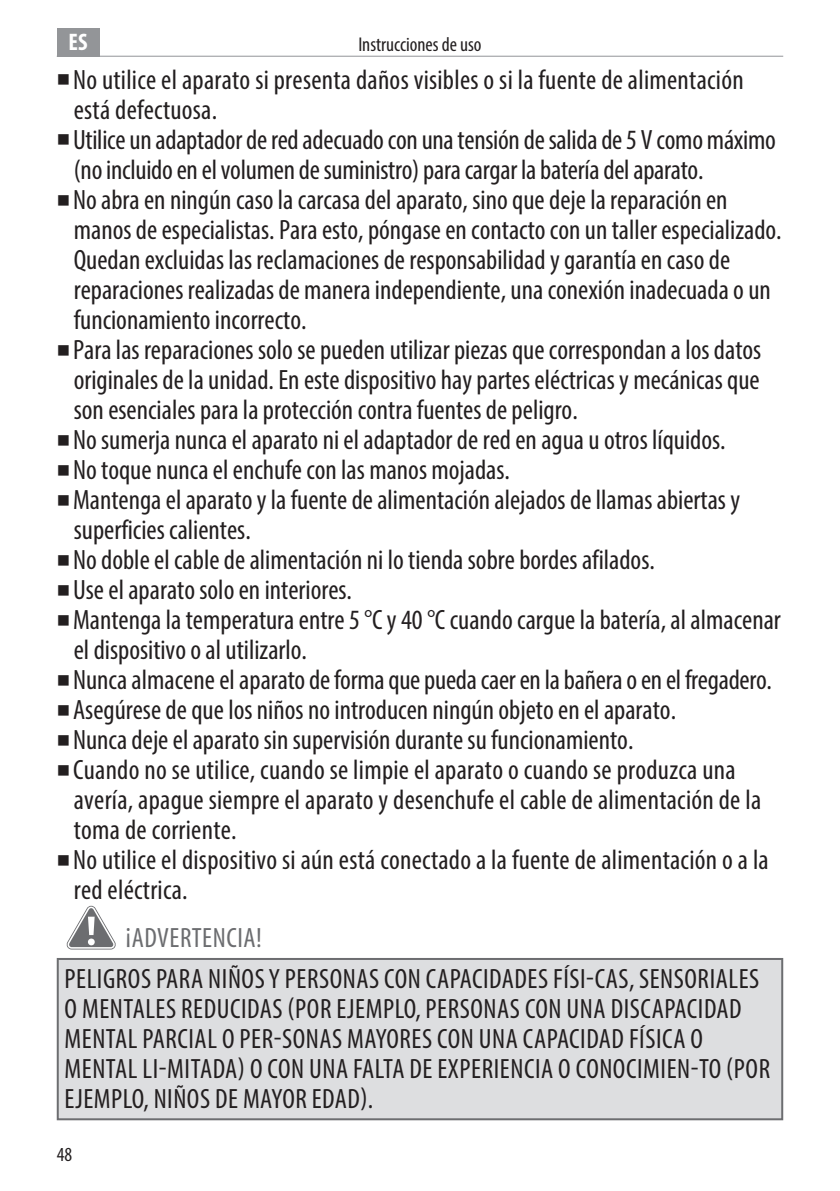
<style>
.page{position:relative;width:840px;height:1191px;background:#fff}
.page>*{position:absolute;margin:0;border:0;box-sizing:border-box;transform-origin:0 0}
.t1{font:condensed 28px/30px "Myriad Pro";color:#231f20}
.t2{font:condensed 28px/30px "Myriad Pro";letter-spacing:.02em;color:#231f20}
.t3{font:condensed 28px "Myriad Pro";letter-spacing:.02em;color:#6c6d70}
.t4{font:700 condensed 24px "Myriad Pro";color:#fff}
.t5{font:condensed 20px "Myriad Pro";color:#231f20}
</style>
<div class="page">
<hr style="left:57px;top:56px;width:725px;height:1px;background:#939598">
<div style="left:57px;top:28px;width:42px;height:29px;background:#939598"></div>
<svg style="left:70px;top:949px;width:43px;height:1px"></svg>
<svg style="left:66px;top:905px;width:50px;height:44px"></svg>
<div style="left:57px;top:958px;width:725px;height:162px;background:#dddee0;border:2px solid #6c6d70"></div>
<p class="t4" style="left:68px;top:27px;width:20px">ES</p>
<p class="t5" style="left:358px;top:32px;width:125px">Instrucciones de uso</p>
<p class="t1" style="left:73px;top:64px;width:709px">No utilice el aparato si presenta daños visibles o si la fuente de alimentación está defectuosa.<br>Utilice un adaptador de red adecuado con una tensión de salida de 5 V como máximo (no incluido en el volumen de suministro) para cargar la batería del aparato.<br>No abra en ningún caso la carcasa del aparato, sino que deje la reparación en manos de especialistas. Para esto, póngase en contacto con un taller especializado.<br>Quedan excluidas las reclamaciones de responsabilidad y garantía en caso de reparaciones realizadas de manera independiente, una conexión inadecuada o un funcionamiento incorrecto.<br>Para las reparaciones solo se pueden utilizar piezas que correspondan a los datos originales de la unidad. En este dispositivo hay partes eléctricas y mecánicas que son esenciales para la protección contra fuentes de peligro.<br>No sumerja nunca el aparato ni el adaptador de red en agua u otros líquidos.<br>No toque nunca el enchufe con las manos mojadas.<br>Mantenga el aparato y la fuente de alimentación alejados de llamas abiertas y superficies calientes.<br>No doble el cable de alimentación ni lo tienda sobre bordes afilados.<br>Use el aparato solo en interiores.<br>Mantenga la temperatura entre 5 °C y 40 °C cuando cargue la batería, al almacenar el dispositivo o al utilizarlo.<br>Nunca almacene el aparato de forma que pueda caer en la bañera o en el fregadero.<br>Asegúrese de que los niños no introducen ningún objeto en el aparato.<br>Nunca deje el aparato sin supervisión durante su funcionamiento.<br>Cuando no se utilice, cuando se limpie el aparato o cuando se produzca una avería, apague siempre el aparato y desenchufe el cable de alimentación de la toma de corriente.<br>No utilice el dispositivo si aún está conectado a la fuente de alimentación o a la red eléctrica.</p>
<p class="t3" style="left:125px;top:921px;width:138px">¡ADVERTENCIA!</p>
<p class="t2" style="left:64px;top:964px;width:706px">PELIGROS PARA NIÑOS Y PERSONAS CON CAPACIDADES FÍSI-CAS, SENSORIALES O MENTALES REDUCIDAS (POR EJEMPLO, PERSONAS CON UNA DISCAPACIDAD MENTAL PARCIAL O PER-SONAS MAYORES CON UNA CAPACIDAD FÍSICA O MENTAL LI-MITADA) O CON UNA FALTA DE EXPERIENCIA O CONOCIMIEN-TO (POR EJEMPLO, NIÑOS DE MAYOR EDAD).</p>
<p class="t5" style="left:57px;top:1141px;width:17px">48</p>
</div>
